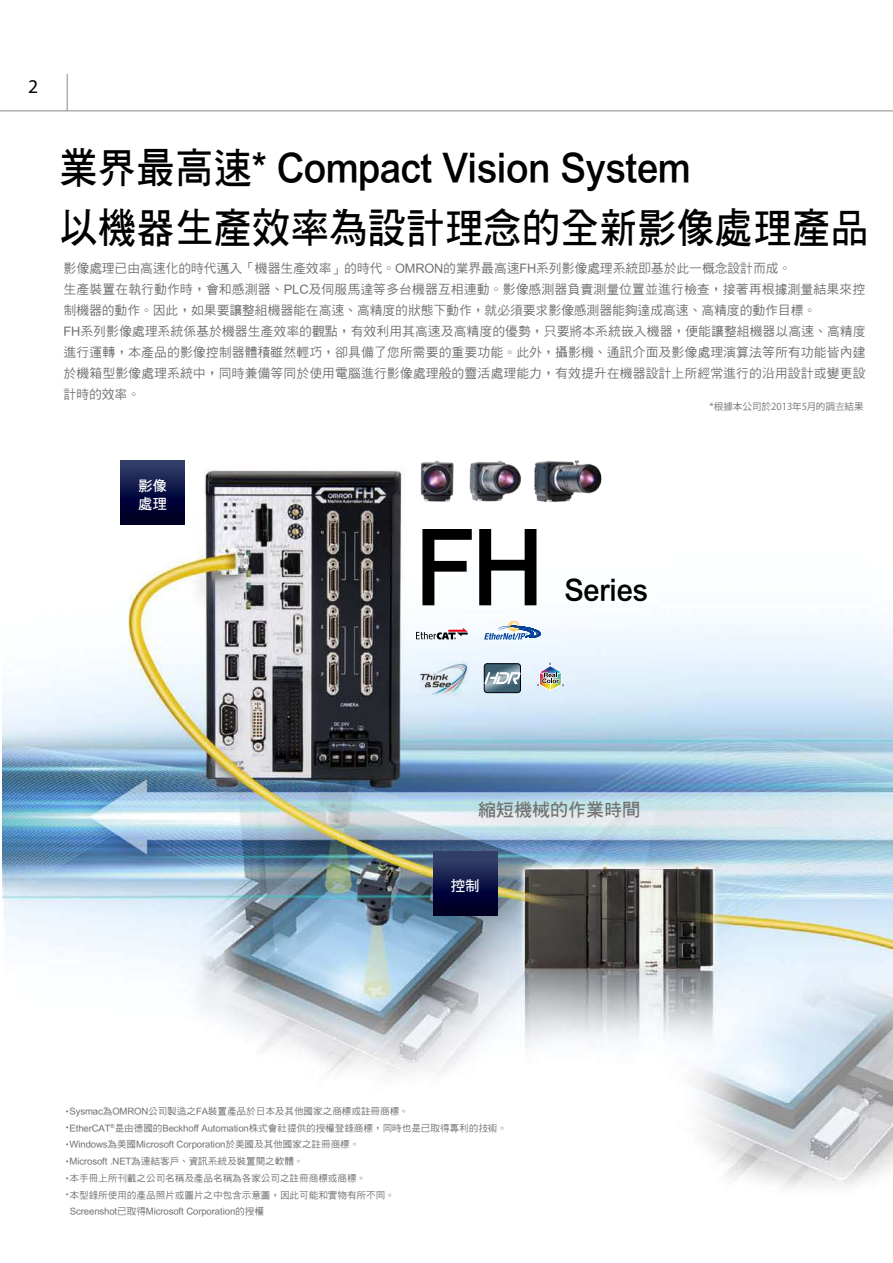
<style>
.page{position:relative;width:893px;height:1263px;background:#fff}
.page>*{position:absolute;margin:0;border:0;box-sizing:border-box;transform-origin:0 0}
.t1{font:106.5px "DF Hei Bd HKP BF";color:#000;scale:.95 1}
.t2{font:41.4px/60px "DF Hei Bd HKP BF";color:#000;scale:.93 1}
.t3{font:30.9px "DF Hei Bd HKP BF";color:#000;scale:.95 1}
.t4{font:19.5px "Myriad Pro";color:#000}
.t5{font:18px "DF Hei Bd HKP BF";color:#727171}
.t6{font:14.55px/18.1px "DF Hei Bd HKP BF";color:#fff}
.t7{font:12.75px/21px "DF Hei Md HKP BF";letter-spacing:.015em;color:#727171}
.t8{font:9.6px "DF Hei Md HKP BF";color:#727171}
.t9{font:9.6px "Hira Kaku Pro W3 90 ms RKSJ H";color:#727171}
.s1{font-family:"Adobe Ming Std";font-weight:300}
.s2{font-family:"Koz Go Pro"}
</style>
<div class="page">
<img style="left:2px;top:460px;width:891px;height:728px">
<hr style="left:0;top:110px;width:893px;height:1px;background:#898989">
<hr style="left:67px;top:74px;width:1px;height:37px;background:#898989">
<img style="left:412px;top:461px;width:200px;height:41px">
<div style="left:121px;top:460px;width:64px;height:64px;background:linear-gradient(to bottom,#2e3c6c,#00001f)"></div>
<div style="left:433px;top:851px;width:65px;height:64px;background:linear-gradient(to bottom,#344371,#000021)"></div>
<div style="left:484px;top:663px;width:37px;height:30px;border:1px solid #000;border-radius:3px"></div>
<svg style="left:484px;top:664px;width:37px;height:29px"></svg>
<svg style="left:537px;top:663px;width:27px;height:28px"></svg>
<svg style="left:416px;top:628px;width:52px;height:11px"></svg>
<img style="left:414px;top:661px;width:55px;height:38px">
<svg style="left:484px;top:622px;width:57px;height:25px"></svg>
<h3 class="t4" style="left:28px;top:74px;width:12px">2</h3>
<h2 class="t2" style="left:59px;top:139px;width:872px">業界最高速* Compact Vision System<br>以機器生產效率為設計理念的全新影像處理產品</h2>
<p class="t7" style="left:64px;top:258px;width:803px">影像處理已由高速化的時代邁入「機器生產效率」的時代。OMRON的業界最高速FH系列影像處理系統即基於此一概念設計而成。<br>生產裝置在執行動作時，會和感測器、PLC及伺服馬達等多台機器互相連動。影像感測器負責測量位置並進行檢查，接著再根據測量結果來控制機器的動作。因此，如果要讓整組機器能在高速、高精度的狀態下動作，就必須要求影像感測器能夠達成高速、高精度的動作目標。<br>FH系列影像處理系統係基於機器生產效率的觀點，有效利用其高速及高精度的優勢，只要將本系統嵌入機器，便能讓整組機器以高速、高精度進行運轉，本產品的影像控制器體積雖然輕巧，卻具備了您所需要的重要功能。此外，攝影機、通訊介面及影像處理演算法等所有功能皆內建於機箱型影像處理系統中，同時兼備等同於使用電腦進行影像處理般的靈活處理能力，有效提升在機器設計上所經常進行的沿用設計或變更設計時的效率。</p>
<p class="t9" style="left:709px;top:401px;width:156px">*根據本公司於2013年5月的調<span class="s1">查</span>結果</p>
<p class="t6" style="left:138px;top:477px;width:31px">影像處理</p>
<h1 class="t1" style="left:415px;top:514px;width:136px">FH</h1>
<h3 class="t3" style="left:565px;top:574px;width:89px">Series</h3>
<h3 class="t5" style="left:478px;top:801px;width:163px">縮短機械的作業時間</h3>
<p class="t6" style="left:451px;top:877px;width:31px">控制</p>
<p class="t8" style="left:62px;top:1106px;width:348px"><span class="s2">・</span>Sysmac為OMRON公司製造之FA裝置產品於日本及其他國家之商標或註冊商標。</p>
<p class="t8" style="left:62px;top:1123px;width:446px"><span class="s2">・</span>EtherCAT<sup>®</sup>是由德國的Beckhoff Automation株式會社提供的授權登錄商標，同時也是已取得專利的技術。</p>
<p class="t8" style="left:62px;top:1139px;width:298px"><span class="s2">・</span>Windows為美國Microsoft Corporation於美國及其他國家之註冊商標。</p>
<p class="t8" style="left:62px;top:1156px;width:243px"><span class="s2">・</span>Microsoft .NET為連結客戶、資訊系統及裝置間之軟體。</p>
<p class="t8" style="left:62px;top:1173px;width:305px"><span class="s2">・</span>本手冊上所刊載之公司名稱及產品名稱為各家公司之註冊商標或商標。</p>
<p class="t8" style="left:62px;top:1190px;width:334px"><span class="s2">・</span>本型錄所使用的產品照片或圖片之中包含示意圖，因此可能和實物有所不同。</p>
<p class="t8" style="left:70px;top:1206px;width:195px">Screenshot已取得Microsoft Corporation的授權</p>
</div>
